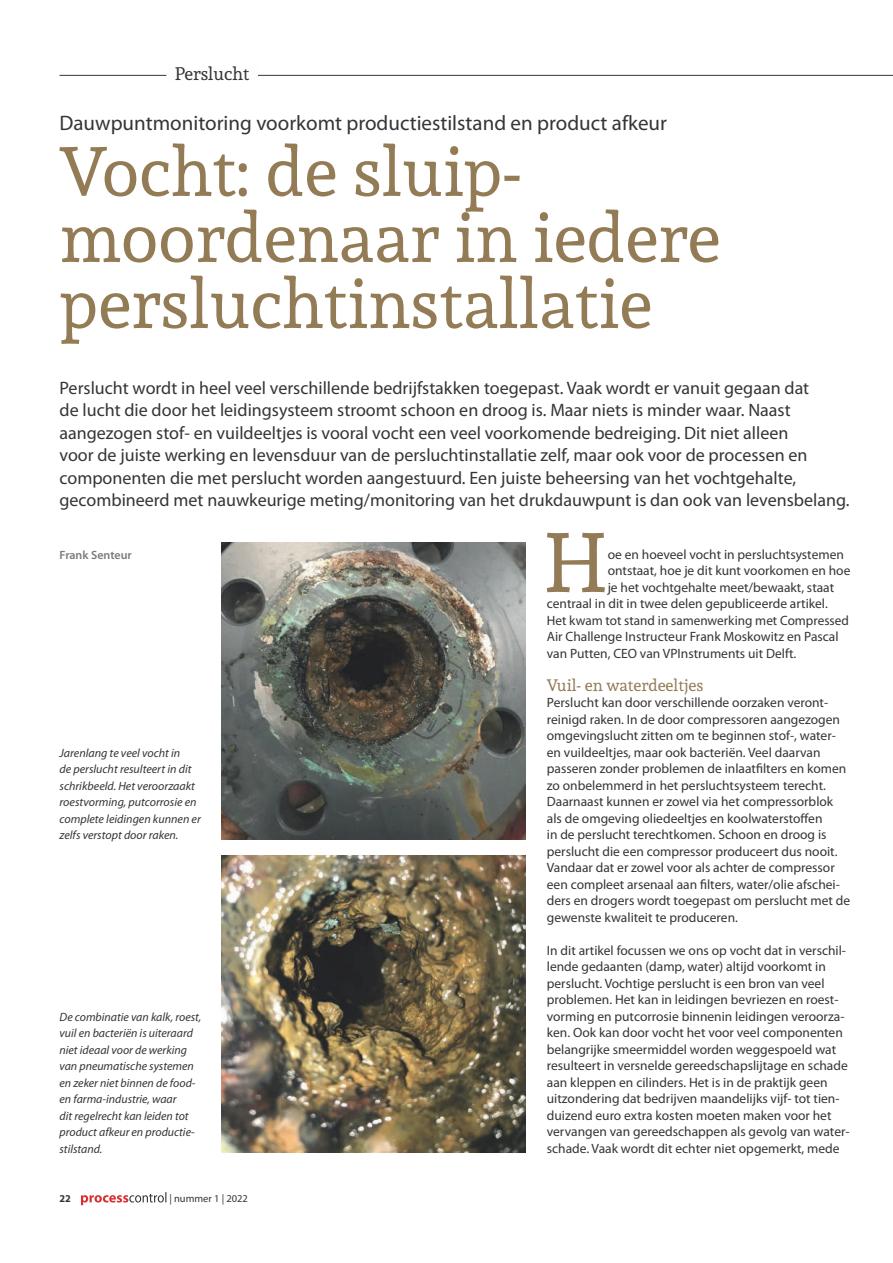
<style>
.page{position:relative;width:893px;height:1263px;background:#fff}
.page>*{position:absolute;margin:0;border:0;box-sizing:border-box;transform-origin:0 0}
.t1{font:83.25px "Andada";color:#937b55}
.t2{font:69px/66px "Andada";color:#937b55}
.t3{font:21px "Myriad Pro";color:#363434}
.t4{font:18px/22.5px "Myriad Pro";color:#363434}
.t5{font:18px "Andada";color:#363434}
.t6{font:16.5px "Andada";color:#937b55}
.t7{font:13.5px/16.5px "Myriad Pro";color:#363434}
.t8{font:italic 12px/16.5px "Myriad Pro";color:#363434}
.t9{font:600 12px "Myriad Pro";color:#797b7d}
.t10{font:10.5px "Myriad Pro";color:#363434}
.t11{font:700 10.5px "Myriad Pro";color:#363434}
</style>
<div class="page">
<hr style="left:60px;top:75px;width:833px;height:1px;background:#363434">
<img style="left:222px;top:542px;width:304px;height:297px">
<img style="left:222px;top:856px;width:304px;height:297px">
<div style="left:166px;top:68px;width:92px;height:12px;background:#fdfdfd"></div>
<svg style="left:81px;top:1192px;width:85px;height:13px"></svg>
<h3 class="t5" style="left:175px;top:62px;width:76px">Perslucht</h3>
<h3 class="t3" style="left:60px;top:110px;width:609px">Dauwpuntmonitoring voorkomt productiestilstand en product afkeur</h3>
<h2 class="t2" style="left:60px;top:137px;width:662px">Vocht: de sluip&shy;moordenaar in iedere persluchtinstallatie</h2>
<p class="t4" style="left:60px;top:376px;width:791px">Perslucht wordt in heel veel verschillende bedrijfstakken toegepast. Vaak wordt er vanuit gegaan dat<br>de lucht die door het leidingsysteem stroomt schoon en droog is. Maar niets is minder waar. Naast aangezogen stof- en vuildeeltjes is vooral vocht een veel voorkomende bedreiging. Dit niet alleen<br>voor de juiste werking en levensduur van de persluchtinstallatie zelf, maar ook voor de processen en componenten die met perslucht worden aangestuurd. Een juiste beheersing van het vochtgehalte, gecombineerd met nauwkeurige meting/monitoring van het drukdauwpunt is dan ook van levensbelang.</p>
<p class="t9" style="left:60px;top:547px;width:74px">Frank Senteur</p>
<p class="t8" style="left:60px;top:744px;width:143px">Jarenlang te veel vocht in<br>de perslucht resulteert in dit schrikbeeld. Het veroorzaakt roestvorming, putcorrosie en complete leidingen kunnen er zelfs verstopt door raken.</p>
<p class="t8" style="left:60px;top:1008px;width:143px">De combinatie van kalk, roest, vuil en bacteriën is uiteraard niet ideaal voor de werking van pneumatische systemen en zeker niet binnen de food&shy;en farma-industrie, waar<br>dit regelrecht kan leiden tot product afkeur en productie&shy;stilstand.</p>
<p class="t11" style="left:60px;top:1192px;width:13px">22</p>
<p class="t10" style="left:169px;top:1192px;width:80px">| nummer 1 | 2022</p>
<h1 class="t1" style="left:543px;top:509px;width:66px">H</h1>
<p class="t7" style="left:608px;top:546px;width:238px">oe en hoeveel vocht in persluchtsystemen</p>
<p class="t7" style="left:608px;top:562px;width:244px">ontstaat, hoe je dit kunt voorkomen en hoe</p>
<p class="t7" style="left:608px;top:579px;width:228px">je het vochtgehalte meet/bewaakt, staat</p>
<p class="t7" style="left:547px;top:595px;width:282px">centraal in dit in twee delen gepubliceerde artikel.</p>
<p class="t7" style="left:547px;top:612px;width:304px">Het kwam tot stand in samenwerking met Compressed</p>
<p class="t7" style="left:547px;top:628px;width:293px">Air Challenge Instructeur Frank Moskowitz en Pascal</p>
<p class="t7" style="left:547px;top:645px;width:251px">van Putten, CEO van VPInstruments uit Delft.</p>
<p class="t6" style="left:547px;top:674px;width:158px">Vuil- en waterdeeltjes</p>
<p class="t7" style="left:547px;top:694px;width:305px">Perslucht kan door verschillende oorzaken veront&shy;reinigd raken. In de door compressoren aangezogen omgevingslucht zitten om te beginnen stof-, water&shy;en vuildeeltjes, maar ook bacteriën. Veel daarvan passeren zonder problemen de inlaatfilters en komen zo onbelemmerd in het persluchtsysteem terecht.<br>Daarnaast kunnen er zowel via het compressorblok als de omgeving oliedeeltjes en koolwaterstoffen<br>in de perslucht terechtkomen. Schoon en droog is perslucht die een compressor produceert dus nooit.<br>Vandaar dat er zowel voor als achter de compressor een compleet arsenaal aan filters, water/olie afschei&shy;ders en drogers wordt toegepast om perslucht met de gewenste kwaliteit te produceren.</p>
<p class="t7" style="left:547px;top:942px;width:304px">In dit artikel focussen we ons op vocht dat in verschil&shy;lende gedaanten (damp, water) altijd voorkomt in perslucht. Vochtige perslucht is een bron van veel problemen. Het kan in leidingen bevriezen en roest&shy;vorming en putcorrosie binnenin leidingen veroorza&shy;ken. Ook kan door vocht het voor veel componenten belangrijke smeermiddel worden weggespoeld wat resulteert in versnelde gereedschapslijtage en schade aan kleppen en cilinders. Het is in de praktijk geen uitzondering dat bedrijven maandelijks vijf- tot tien&shy;duizend euro extra kosten moeten maken voor het vervangen van gereedschappen als gevolg van water&shy;schade. Vaak wordt dit echter niet opgemerkt, mede</p>
</div>
